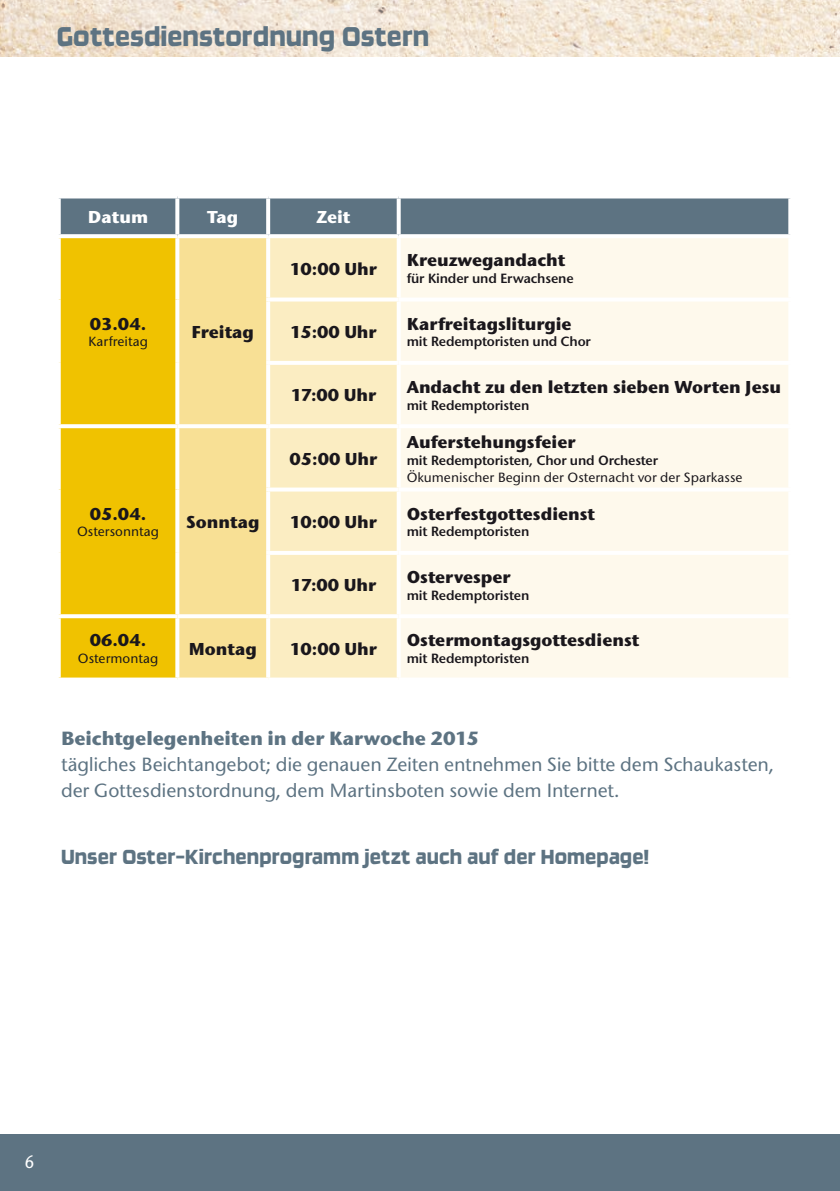
<style>
.page{position:relative;width:840px;height:1191px;background:#fff}
.page>*{position:absolute;margin:0;border:0;box-sizing:border-box;transform-origin:0 0}
.t1{font:32px "Ginger";color:#5d7382;scale:.95 1}
.t2{font:24px "Ginger";color:#5d7382;scale:.95 1}
.t3{font:500 20px/26px "Stone Sans Itc T";letter-spacing:-.01em;color:#5d7382}
.t4{font:700 20px "Stone Sans Itc T";letter-spacing:-.005em;color:#5d7382}
.t5{font:700 18px "Stone Sans Itc T";color:#1a171c}
.t6{font:700 18px "Stone Sans Itc T";color:#fff}
.t7{font:18px "Stone Sans";color:#fff;scale:.9 1}
.t8{font:14px "Stone Sans Itc T Semi";letter-spacing:-.01em;color:#1a171c}
.t9{font:500 14px "Stone Sans Itc T";color:#1a171c}
</style>
<div class="page">
<div style="left:0;top:1134px;width:839px;height:57px;background:#5d7382"></div>
<img style="left:0;top:0;width:839px;height:57px">
<div style="left:61px;top:198px;width:726px;height:36px;background:#5d7382"></div>
<div style="left:61px;top:238px;width:114px;height:439px;background:#f0c200"></div>
<div style="left:179px;top:238px;width:87px;height:439px;background:#f8e095"></div>
<div style="left:270px;top:238px;width:126px;height:439px;background:#fbedc2"></div>
<div style="left:401px;top:238px;width:386px;height:439px;background:#fef9ec"></div>
<svg style="left:58px;top:198px;width:3px;height:36px"></svg>
<svg style="left:175px;top:198px;width:4px;height:36px"></svg>
<svg style="left:266px;top:198px;width:4px;height:36px"></svg>
<svg style="left:396px;top:198px;width:4px;height:36px"></svg>
<svg style="left:787px;top:198px;width:4px;height:36px"></svg>
<svg style="left:59px;top:234px;width:118px;height:1px"></svg>
<svg style="left:59px;top:238px;width:2px;height:61px"></svg>
<svg style="left:177px;top:234px;width:91px;height:4px"></svg>
<svg style="left:175px;top:238px;width:4px;height:61px"></svg>
<svg style="left:268px;top:234px;width:130px;height:2px"></svg>
<svg style="left:266px;top:238px;width:2px;height:59px"></svg>
<svg style="left:398px;top:234px;width:392px;height:2px"></svg>
<svg style="left:396px;top:238px;width:1px;height:59px"></svg>
<svg style="left:787px;top:238px;width:1px;height:59px"></svg>
<svg style="left:58px;top:299px;width:3px;height:64px"></svg>
<svg style="left:175px;top:299px;width:4px;height:64px"></svg>
<svg style="left:266px;top:297px;width:132px;height:4px"></svg>
<svg style="left:266px;top:301px;width:4px;height:60px"></svg>
<hr style="left:398px;top:297px;width:393px;height:4px;background:#fff">
<svg style="left:396px;top:301px;width:3px;height:60px"></svg>
<svg style="left:787px;top:302px;width:1px;height:59px"></svg>
<svg style="left:60px;top:363px;width:1px;height:61px"></svg>
<svg style="left:175px;top:363px;width:1px;height:61px"></svg>
<hr style="left:266px;top:361px;width:132px;height:4px;background:#fff">
<svg style="left:266px;top:365px;width:1px;height:59px"></svg>
<hr style="left:398px;top:361px;width:393px;height:4px;background:#fff">
<svg style="left:396px;top:365px;width:1px;height:59px"></svg>
<svg style="left:787px;top:365px;width:1px;height:59px"></svg>
<svg style="left:58px;top:424px;width:119px;height:4px"></svg>
<svg style="left:58px;top:428px;width:3px;height:61px"></svg>
<svg style="left:177px;top:424px;width:91px;height:4px"></svg>
<svg style="left:175px;top:428px;width:4px;height:61px"></svg>
<svg style="left:268px;top:424px;width:130px;height:4px"></svg>
<svg style="left:266px;top:428px;width:4px;height:59px"></svg>
<hr style="left:398px;top:424px;width:393px;height:4px;background:#fff">
<svg style="left:396px;top:428px;width:2px;height:59px"></svg>
<svg style="left:787px;top:428px;width:1px;height:59px"></svg>
<svg style="left:58px;top:489px;width:3px;height:64px"></svg>
<svg style="left:175px;top:489px;width:4px;height:64px"></svg>
<svg style="left:266px;top:487px;width:132px;height:4px"></svg>
<svg style="left:266px;top:491px;width:4px;height:60px"></svg>
<hr style="left:398px;top:487px;width:393px;height:4px;background:#fff">
<svg style="left:396px;top:491px;width:3px;height:60px"></svg>
<svg style="left:787px;top:492px;width:1px;height:59px"></svg>
<svg style="left:60px;top:553px;width:1px;height:61px"></svg>
<svg style="left:175px;top:553px;width:1px;height:61px"></svg>
<hr style="left:266px;top:551px;width:132px;height:4px;background:#fff">
<svg style="left:266px;top:555px;width:1px;height:59px"></svg>
<hr style="left:398px;top:551px;width:393px;height:4px;background:#fff">
<svg style="left:396px;top:555px;width:1px;height:59px"></svg>
<svg style="left:787px;top:555px;width:1px;height:59px"></svg>
<svg style="left:58px;top:614px;width:119px;height:4px"></svg>
<svg style="left:58px;top:618px;width:3px;height:59px"></svg>
<svg style="left:177px;top:614px;width:91px;height:4px"></svg>
<svg style="left:175px;top:618px;width:4px;height:59px"></svg>
<svg style="left:268px;top:614px;width:130px;height:4px"></svg>
<svg style="left:266px;top:618px;width:4px;height:59px"></svg>
<hr style="left:398px;top:614px;width:393px;height:4px;background:#fff">
<svg style="left:396px;top:618px;width:2px;height:59px"></svg>
<svg style="left:787px;top:618px;width:1px;height:59px"></svg>
<svg style="left:58px;top:677px;width:119px;height:1px"></svg>
<svg style="left:177px;top:677px;width:91px;height:3px"></svg>
<svg style="left:268px;top:677px;width:130px;height:1px"></svg>
<h1 class="t1" style="left:57px;top:20px;width:393px">Gottesdienstordnung Ostern</h1>
<p class="t6" style="left:88px;top:206px;width:62px">Datum</p>
<p class="t6" style="left:207px;top:206px;width:32px">Tag</p>
<p class="t6" style="left:316px;top:206px;width:35px">Zeit</p>
<p class="t5" style="left:290px;top:257px;width:88px">10:00 Uhr</p>
<p class="t5" style="left:406px;top:249px;width:160px">Kreuzwegandacht</p>
<p class="t8" style="left:406px;top:270px;width:168px">für Kinder und Erwachsene</p>
<p class="t5" style="left:90px;top:313px;width:58px">03.04.</p>
<p class="t9" style="left:88px;top:334px;width:61px">Karfreitag</p>
<p class="t5" style="left:191px;top:321px;width:64px">Freitag</p>
<p class="t5" style="left:290px;top:321px;width:88px">15:00 Uhr</p>
<p class="t5" style="left:406px;top:312px;width:166px">Karfreitagsliturgie</p>
<p class="t8" style="left:406px;top:333px;width:185px">mit Redemptoristen und Chor</p>
<p class="t5" style="left:290px;top:384px;width:87px">17:00 Uhr</p>
<p class="t5" style="left:406px;top:376px;width:376px">Andacht zu den letzten sieben Worten Jesu</p>
<p class="t8" style="left:406px;top:397px;width:124px">mit Redemptoristen</p>
<p class="t5" style="left:289px;top:447px;width:89px">05:00 Uhr</p>
<p class="t5" style="left:406px;top:431px;width:170px">Auferstehungsfeier</p>
<p class="t8" style="left:406px;top:452px;width:253px">mit Redemptoristen, Chor und Orchester</p>
<p class="t9" style="left:406px;top:469px;width:337px">Ökumenischer Beginn der Osternacht vor der Sparkasse</p>
<p class="t5" style="left:90px;top:502px;width:58px">05.04.</p>
<p class="t9" style="left:77px;top:523px;width:83px">Ostersonntag</p>
<p class="t5" style="left:186px;top:511px;width:75px">Sonntag</p>
<p class="t5" style="left:290px;top:511px;width:88px">10:00 Uhr</p>
<p class="t5" style="left:406px;top:502px;width:190px">Osterfestgottesdienst</p>
<p class="t8" style="left:406px;top:523px;width:124px">mit Redemptoristen</p>
<p class="t5" style="left:290px;top:574px;width:87px">17:00 Uhr</p>
<p class="t5" style="left:406px;top:566px;width:105px">Ostervesper</p>
<p class="t8" style="left:406px;top:587px;width:124px">mit Redemptoristen</p>
<p class="t5" style="left:90px;top:629px;width:58px">06.04.</p>
<p class="t9" style="left:78px;top:650px;width:82px">Ostermontag</p>
<p class="t5" style="left:189px;top:637px;width:69px">Montag</p>
<p class="t5" style="left:290px;top:637px;width:88px">10:00 Uhr</p>
<p class="t5" style="left:406px;top:629px;width:234px">Ostermontagsgottesdienst</p>
<p class="t8" style="left:406px;top:650px;width:124px">mit Redemptoristen</p>
<p class="t4" style="left:61px;top:726px;width:419px">Beichtgelegenheiten in der Karwoche 2015</p>
<p class="t3" style="left:61px;top:751px;width:714px">tägliches Beichtangebot; die genauen Zeiten entnehmen Sie bitte dem Schaukasten, der Gottesdienstordnung, dem Martinsboten sowie dem Internet.</p>
<h2 class="t2" style="left:61px;top:844px;width:620px">Unser Oster-Kirchenprogramm jetzt auch auf der Homepage!</h2>
<p class="t7" style="left:25px;top:1151px;width:12px">6</p>
</div>
